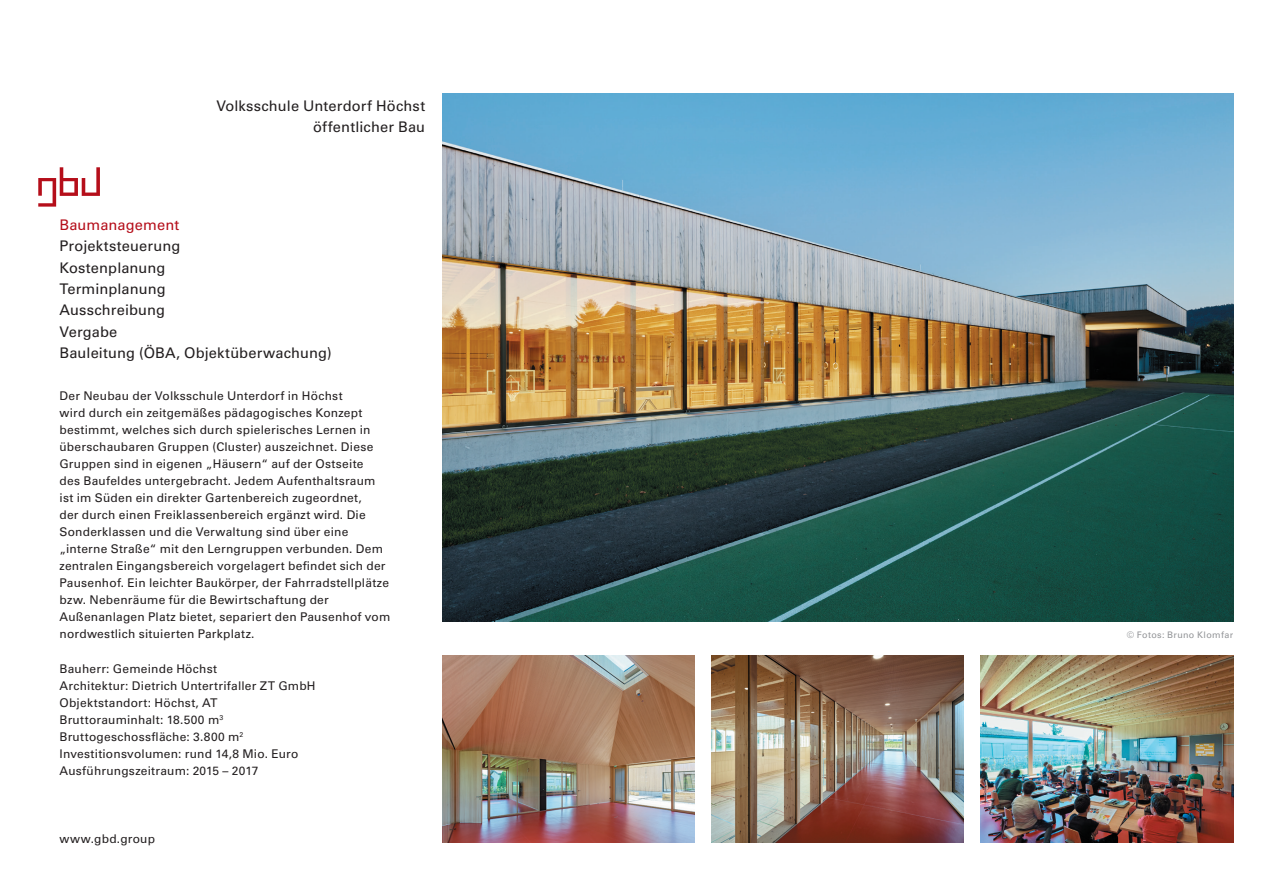
<style>
.page{position:relative;width:1263px;height:893px;background:#fff}
.page>*{position:absolute;margin:0;border:0;box-sizing:border-box;transform-origin:0 0}
.t1{font:14.7px/21.5px "Univers LT Std";letter-spacing:.01em;color:#231f20}
.t2{font:14.7px "Univers LT Std";letter-spacing:.01em;color:#b50e1a}
.t3{font:12px/17.1px "Univers LT Std";letter-spacing:.02em;color:#231f20}
.t4{font:9px "Univers LT Std";letter-spacing:.035em;color:#939598}
</style>
<div class="page">
<svg style="left:38px;top:167px;width:62px;height:40px"></svg>
<img style="left:442px;top:94px;width:791px;height:527px">
<img style="left:442px;top:655px;width:252px;height:188px">
<img style="left:711px;top:655px;width:253px;height:187px">
<img style="left:981px;top:655px;width:252px;height:188px">
<p class="t1" style="left:216px;top:95px;width:210px;text-align:right">Volksschule Unterdorf Höchst öffentlicher Bau</p>
<p class="t2" style="left:60px;top:216px;width:121px">Baumanagement</p>
<p class="t1" style="left:60px;top:235px;width:274px">Projektsteuerung<br>Kostenplanung<br>Terminplanung<br>Ausschreibung<br>Vergabe<br>Bauleitung (ÖBA, Objektüberwachung)</p>
<p class="t3" style="left:60px;top:387px;width:332px">Der Neubau der Volksschule Unterdorf in Höchst<br>wird durch ein zeitgemäßes pädagogisches Konzept bestimmt, welches sich durch spielerisches Lernen in überschaubaren Gruppen (Cluster) auszeichnet. Diese Gruppen sind in eigenen „Häusern“ auf der Ostseite<br>des Baufeldes untergebracht. Jedem Aufenthaltsraum ist im Süden ein direkter Gartenbereich zugeordnet,<br>der durch einen Freiklassenbereich ergänzt wird. Die Sonderklassen und die Verwaltung sind über eine „interne Straße“ mit den Lerngruppen verbunden. Dem zentralen Eingangsbereich vorgelagert befindet sich der Pausenhof. Ein leichter Baukörper, der Fahrradstellplätze bzw. Nebenräume für die Bewirtschaftung der Außenanlagen Platz bietet, separiert den Pausenhof vom nordwestlich situierten Parkplatz.</p>
<p class="t3" style="left:60px;top:660px;width:258px">Bauherr: Gemeinde Höchst<br>Architektur: Dietrich Untertrifaller ZT GmbH Objektstandort: Höchst, AT Bruttorauminhalt: 18.500 m<sup>3<br></sup>Bruttogeschossfläche: 3.800 m<sup>2<br></sup>Investitionsvolumen: rund 14,8 Mio. Euro Ausführungszeitraum: 2015 – 2017</p>
<p class="t3" style="left:60px;top:830px;width:97px">www.gbd.group</p>
<p class="t4" style="left:1127px;top:630px;width:108px">© Fotos: Bruno Klomfar</p>
</div>
